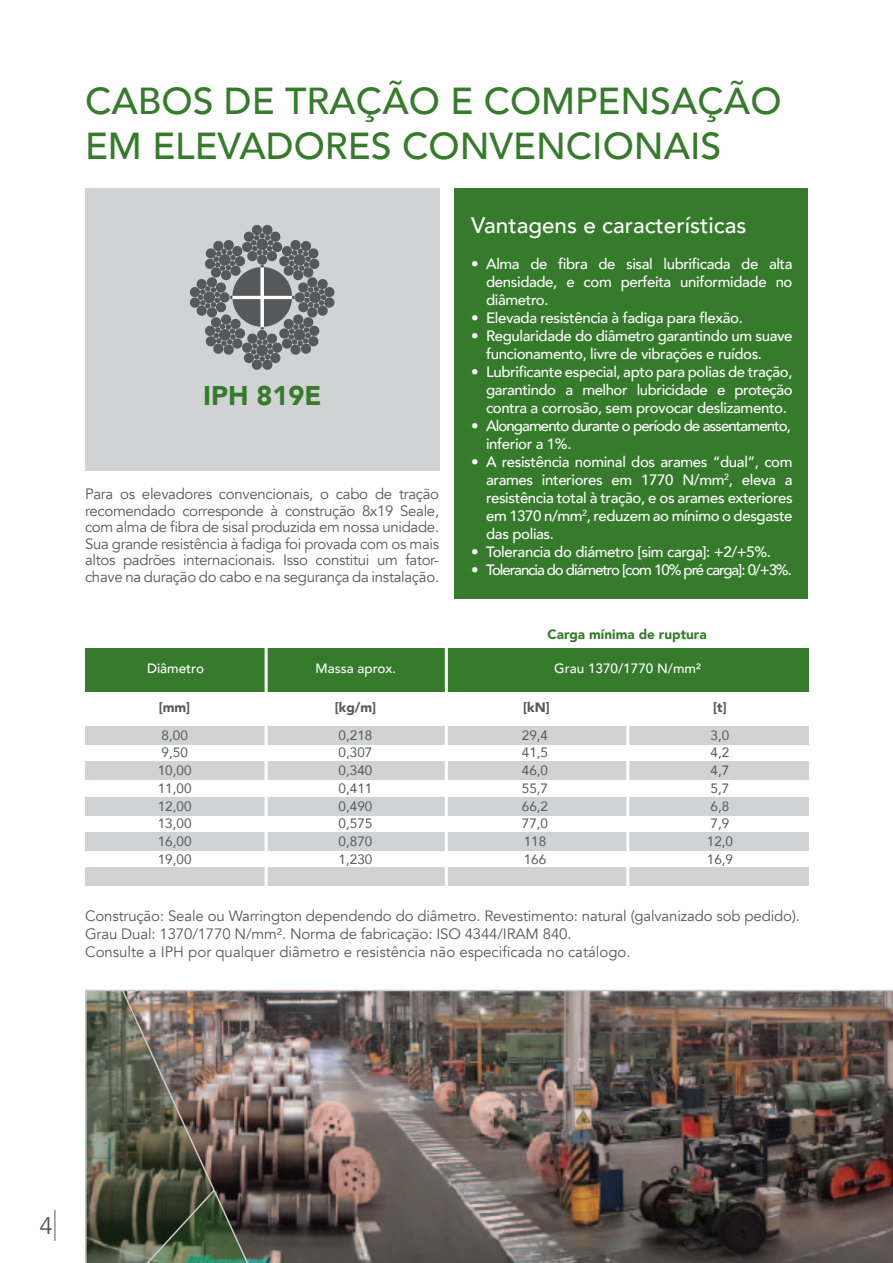
<style>
.page{position:relative;width:893px;height:1263px;background:#fff}
.page>*{position:absolute;margin:0;border:0;box-sizing:border-box;transform-origin:0 0}
.t1{font:500 37.5px/45px "Avenir";color:#357b2b}
.t2{font:900 27px "Avenir";color:#357b2b}
.t3{font:24px "Avenir";color:#57585a}
.t4{font:500 22.5px "Avenir";color:#fff}
.t5{font:500 15px/18px "Avenir";letter-spacing:-.025em;color:#fff;text-align:justify}
.t6{font:15px/16.5px "Avenir";letter-spacing:-.01em;color:#57585a;text-align:justify}
.t7{font:500 15px/18px "Avenir";letter-spacing:-.06em;color:#fff}
.t8{font:500 15px "Avenir";letter-spacing:-.07em;color:#fff}
.t9{font:13.5px/17.7px "Avenir";color:#57585a}
.t10{font:500 13.5px "Avenir";color:#fff}
.t11{font:900 13.5px "Avenir";color:#357b2b}
.t12{font:900 13.5px "Avenir";color:#57585a}
</style>
<div class="page">
<div style="left:455px;top:188px;width:353px;height:410px;background:#357b2b"></div>
<div style="left:85px;top:188px;width:354px;height:283px;background:#d1d2d4"></div>
<svg style="left:190px;top:225px;width:144px;height:145px"></svg>
<hr style="left:55px;top:1210px;width:1px;height:31px;background:#57585a">
<div style="left:86px;top:648px;width:180px;height:43px;background:#357b2b"></div>
<div style="left:266px;top:648px;width:181px;height:43px;background:#357b2b"></div>
<div style="left:447px;top:648px;width:361px;height:43px;background:#357b2b"></div>
<div style="left:85px;top:726px;width:723px;height:19px;background:#d1d2d4"></div>
<div style="left:85px;top:761px;width:723px;height:19px;background:#d1d2d4"></div>
<div style="left:85px;top:797px;width:723px;height:18px;background:#d1d2d4"></div>
<div style="left:85px;top:832px;width:723px;height:19px;background:#d1d2d4"></div>
<div style="left:85px;top:867px;width:723px;height:19px;background:#d1d2d4"></div>
<hr style="left:265px;top:648px;width:3px;height:238px;background:#fff">
<hr style="left:626px;top:723px;width:3px;height:163px;background:#fff">
<hr style="left:445px;top:648px;width:3px;height:238px;background:#fff">
<img style="left:85px;top:990px;width:808px;height:273px">
<h1 class="t1" style="left:85px;top:76px;width:698px">CABOS DE TRAÇÃO E COMPENSAÇÃO<br>EM ELEVADORES CONVENCIONAIS</h1>
<h2 class="t2" style="left:203px;top:373px;width:120px">IPH 819E</h2>
<p class="t6" style="left:85px;top:486px;width:356px">Para os elevadores convencionais, o cabo de tração recomendado corresponde à construção 8x19 Seale, com alma de fibra de sisal produzida em nossa unidade.<br>Sua grande resistência à fadiga foi provada com os mais altos padrões internacionais. Isso constitui um fator&shy;chave na duração do cabo e na segurança da instalação.</p>
<h3 class="t4" style="left:471px;top:205px;width:277px">Vantagens e características</h3>
<p class="t5" style="left:486px;top:254px;width:308px;text-indent:-15px">• Alma de fibra de sisal lubrificada de alta densidade, e com perfeita uniformidade no diâmetro.</p>
<p class="t5" style="left:471px;top:308px;width:273px">• Elevada resistência à fadiga para flexão.</p>
<p class="t5" style="left:486px;top:326px;width:308px;text-indent:-15px">• Regularidade do diâmetro garantindo um suave funcionamento, livre de vibrações e ruídos.</p>
<p class="t5" style="left:486px;top:362px;width:308px;text-indent:-15px">• Lubrificante especial, apto para polias de tração, garantindo a melhor lubricidade e proteção contra a corrosão, sem provocar deslizamento.</p>
<p class="t7" style="left:486px;top:416px;width:306px;text-indent:-15px">• Alongamento durante o período de assentamento, inferior a 1%.</p>
<p class="t5" style="left:486px;top:452px;width:308px;text-indent:-15px">• A resistência nominal dos arames “dual”, com arames interiores em 1770 N/mm<sup>2</sup>, eleva a resistência total à tração, e os arames exteriores em 1370 n/mm<sup>2</sup>, reduzem ao mínimo o desgaste das polias.</p>
<p class="t5" style="left:471px;top:542px;width:301px">• Tolerancia do diámetro [sim carga]: +2/+5%.</p>
<p class="t8" style="left:471px;top:556px;width:322px">• Tolerancia do diámetro [com 10% pré carga]: 0/+3%.</p>
<p class="t11" style="left:548px;top:623px;width:160px">Carga mínima de ruptura</p>
<p class="t10" style="left:147px;top:657px;width:59px">Diâmetro</p>
<p class="t10" style="left:316px;top:657px;width:82px">Massa aprox.</p>
<p class="t10" style="left:554px;top:657px;width:148px">Grau 1370/1770 N/mm²</p>
<p class="t12" style="left:159px;top:695px;width:33px">[mm]</p>
<p class="t9" style="left:158px;top:726px;width:35px">8,00<br>9,50<br>10,00<br>11,00<br>12,00<br>13,00<br>16,00<br>19,00</p>
<p class="t12" style="left:335px;top:695px;width:43px">[kg/m]</p>
<p class="t9" style="left:339px;top:726px;width:35px;text-align:justify">0,218<br>0,307<br>0,340<br>0,411<br>0,490<br>0,575<br>0,870<br>1,230</p>
<p class="t12" style="left:523px;top:695px;width:28px">[kN]</p>
<p class="t9" style="left:522px;top:726px;width:28px">29,4<br>41,5<br>46,0<br>55,7<br>66,2<br>77,0<br>118<br>166</p>
<p class="t12" style="left:713px;top:695px;width:15px">[t]</p>
<p class="t9" style="left:707px;top:726px;width:28px">3,0<br>4,2<br>4,7<br>5,7<br>6,8<br>7,9<br>12,0<br>16,9</p>
<p class="t6" style="left:85px;top:907px;width:716px;line-height:18px;text-align:left">Construção: Seale ou Warrington dependendo do diâmetro. Revestimento: natural (galvanizado sob pedido).<br>Grau Dual: 1370/1770 N/mm². Norma de fabricação: ISO 4344/IRAM 840.<br>Consulte a IPH por qualquer diâmetro e resistência não especificada no catálogo.</p>
<h3 class="t3" style="left:39px;top:1211px;width:15px">4</h3>
</div>
